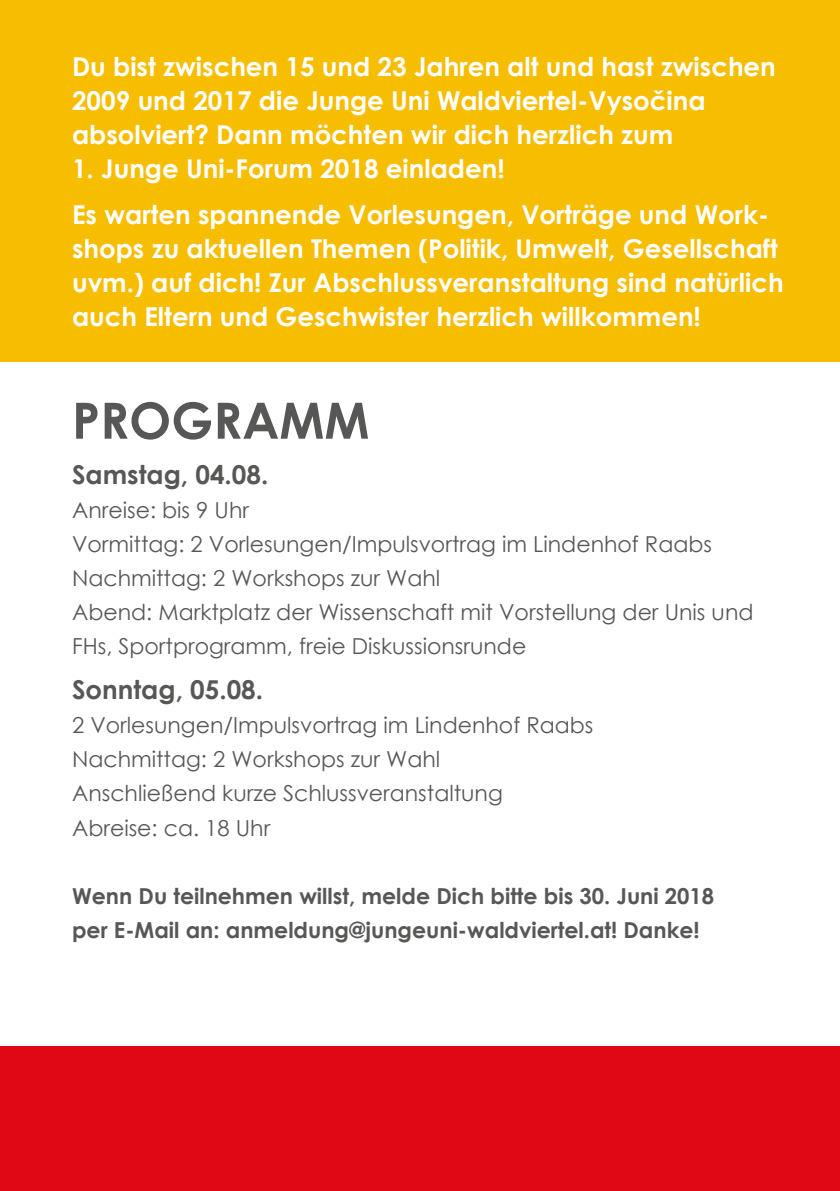
<style>
.page{position:relative;width:840px;height:1191px;background:#fff}
.page>*{position:absolute;margin:0;border:0;box-sizing:border-box;transform-origin:0 0}
.t1{font:700 50px "Century Gothic";color:#575756}
.t2{font:700 26px/34px "Century Gothic";color:#fff}
.t3{font:700 26px "Century Gothic";color:#575756}
.t4{font:22px/34px "Century Gothic";color:#575756}
.t5{font:700 22px/34px "Century Gothic";color:#575756}
</style>
<div class="page">
<div style="left:0;top:1046px;width:839px;height:145px;background:#e00814"></div>
<div style="left:0;top:0;width:839px;height:361px;background:#f7bd00"></div>
<p class="t2" style="left:72px;top:49px;width:705px">Du bist zwischen 15 und 23 Jahren alt und hast zwischen<br>2009 und 2017 die Junge Uni Waldviertel-Vysočina absolviert? Dann möchten wir dich herzlich zum</p>
<p class="t2" style="left:72px;top:145px;width:698px;line-height:45.4px">1. Junge Uni-Forum 2018 einladen!<br>Es warten spannende Vorlesungen, Vorträge und Work-</p>
<p class="t2" style="left:72px;top:230px;width:712px">shops zu aktuellen Themen (Politik, Umwelt, Gesellschaft uvm.) auf dich! Zur Abschlussveranstaltung sind natürlich auch Eltern und Geschwister herzlich willkommen!</p>
<h1 class="t1" style="left:72px;top:382px;width:298px">PROGRAMM</h1>
<p class="t3" style="left:72px;top:455px;width:198px">Samstag, 04.08.</p>
<p class="t4" style="left:72px;top:493px;width:682px">Anreise: bis 9 Uhr<br>Vormittag: 2 Vorlesungen/Impulsvortrag im Lindenhof Raabs Nachmittag: 2 Workshops zur Wahl<br>Abend: Marktplatz der Wissenschaft mit Vorstellung der Unis und FHs, Sportprogramm, freie Diskussionsrunde</p>
<p class="t3" style="left:72px;top:670px;width:192px">Sonntag, 05.08.</p>
<p class="t4" style="left:72px;top:708px;width:522px">2 Vorlesungen/Impulsvortrag im Lindenhof Raabs Nachmittag: 2 Workshops zur Wahl<br>Anschließend kurze Schlussveranstaltung Abreise: ca. 18 Uhr</p>
<p class="t5" style="left:72px;top:877px;width:643px">Wenn Du teilnehmen willst, melde Dich bitte bis 30. Juni 2018 per E-Mail an: anmeldung@jungeuni-waldviertel.at! Danke!</p>
</div>
